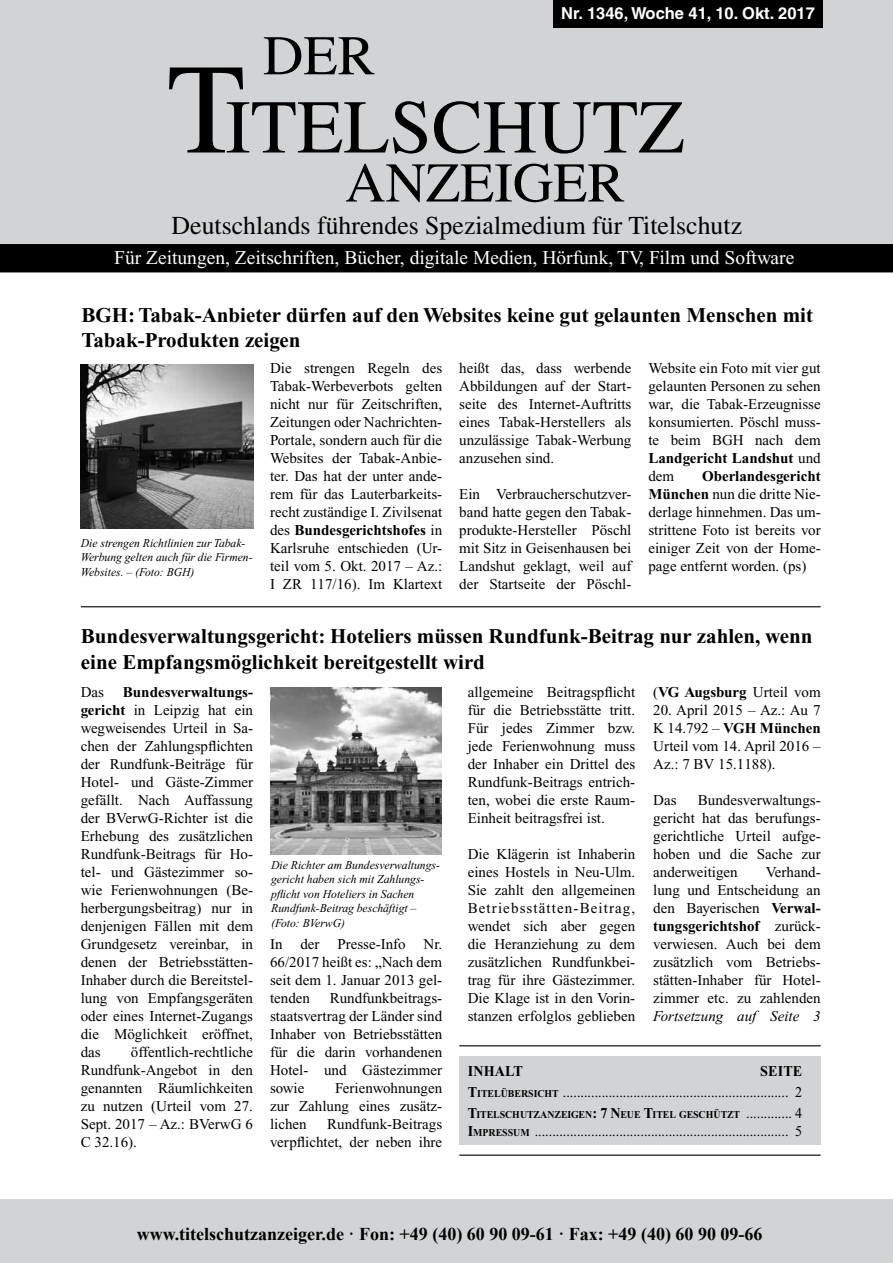
<style>
.page{position:relative;width:893px;height:1263px;background:#fff}
.page>*{position:absolute;margin:0;border:0;box-sizing:border-box;transform-origin:0 0}
.t1{font:75.9px "Times";color:#000}
.t2{font:55.95px "Times";color:#000}
.t3{font:25.8px "Times";color:#000}
.t4{font:700 21px/25.2px "Times New Roman";color:#000}
.t5{font:19.5px "Times New Roman";color:#fff}
.t6{font:700 18px "Times New Roman";color:#000}
.t7{font:700 16.5px "Helvetica";color:#fff}
.t8{font:15px/18px "Times New Roman";color:#000;text-align:justify}
.t9{font:15px/21px "Times New Roman";color:#000;text-align:right;scale:.94 1}
.t10{font:italic 15px "Times New Roman";color:#000}
.t11{font:700 15px "Times New Roman";color:#000;scale:.94 1}
.t12{font:italic 12px/14.4px "Times New Roman";color:#000}
.t13{font:700 10.5px "Times New Roman";letter-spacing:-.01em;color:#000;scale:.94 1}
.s1{font-size:128.4px}
.s2{font-weight:700}
.s3{font-weight:700;font-size:10.5px}
.s4{font-size:15px}
.s5{font-weight:400;font-size:15px}
</style>
<div class="page">
<div style="left:0;top:1199px;width:893px;height:64px;background:#d1d3d4"></div>
<div style="left:0;top:0;width:893px;height:253px;background:#d1d3d4"></div>
<div style="left:554px;top:0;width:269px;height:27px;background:#000"></div>
<div style="left:0;top:244px;width:893px;height:28px;background:#000"></div>
<hr style="left:81px;top:606px;width:740px;height:1px;background:#000">
<div style="left:459px;top:1056px;width:362px;height:89px;background:#d1d3d4"></div>
<hr style="left:459px;top:1045px;width:362px;height:1px;background:#000">
<hr style="left:459px;top:1154px;width:362px;height:2px;background:#000">
<img style="left:81px;top:364px;width:172px;height:165px">
<img style="left:270px;top:687px;width:172px;height:168px">
<p class="t7" style="left:561px;top:3px;width:255px">Nr. 1346, Woche 41, 10. Okt. 2017</p>
<h2 class="t2" style="left:263px;top:24px;width:114px">DER</h2>
<h1 class="t1" style="left:167px;top:84px;width:519px"><span class="s1">T</span>ITELSCHUTZ</h1>
<h2 class="t2" style="left:345px;top:151px;width:281px">ANZEIGER</h2>
<h3 class="t3" style="left:172px;top:211px;width:572px">Deutschlands führendes Spezialmedium für Titelschutz</h3>
<h3 class="t5" style="left:114px;top:247px;width:682px">Für Zeitungen, Zeitschriften, Bücher, digitale Medien, Hörfunk, TV, Film und Software</h3>
<h3 class="t4" style="left:81px;top:302px;width:733px">BGH: Tabak-Anbieter dürfen auf den Websites keine gut gelaunten Menschen mit<br>Tabak-Produkten zeigen</h3>
<p class="t8" style="left:459px;top:359px;width:174px">heißt das, dass werbende Abbildungen auf der Start&shy;seite des Internet-Auftritts eines Tabak-Herstellers als unzulässige Tabak-Werbung anzusehen sind.</p>
<p class="t8" style="left:459px;top:485px;width:174px">Ein Verbraucherschutzver&shy;band hatte gegen den Tabak&shy;produkte-Hersteller Pöschl mit Sitz in Geisenhausen bei Landshut geklagt, weil auf der Startseite der Pöschl-</p>
<p class="t8" style="left:648px;top:359px;width:174px">Website ein Foto mit vier gut gelaunten Personen zu sehen war, die Tabak-Erzeugnisse konsumierten. Pöschl muss&shy;te beim BGH nach dem <span class="s2">Landgericht Landshut</span> und dem</p>
<p class="t8" style="left:270px;top:359px;width:174px">Die strengen Regeln des Tabak-Werbeverbots gelten nicht nur für Zeitschriften, Zeitungen oder Nachrichten-Portale, sondern auch für die Websites der Tabak-Anbie&shy;ter. Das hat der unter ande&shy;rem für das Lauterbarkeits&shy;recht zuständige I. Zivilsenat des <span class="s2">Bundesgerichtshofes</span> in Karlsruhe entschieden (Ur&shy;teil vom 5. Okt. 2017 – Az.:<br>I ZR 117/16). Im Klartext</p>
<p class="t8" style="left:648px;top:467px;width:174px;text-indent:54px"><span class="s2">Oberlandesgericht München</span> nun die dritte Nie&shy;derlage hinnehmen. Das um&shy;strittene Foto ist bereits vor einiger Zeit von der Home&shy;page entfernt worden. (ps)</p>
<p class="t12" style="left:81px;top:536px;width:173px">Die strengen Richtlinien zur Tabak-<br>Werbung gelten auch für die Firmen-<br>Websites. – (Foto: BGH)</p>
<h3 class="t4" style="left:81px;top:624px;width:733px">Bundesverwaltungsgericht: Hoteliers müssen Rundfunk-Beitrag nur zahlen, wenn eine Empfangsmöglichkeit bereitgestellt wird</h3>
<p class="t8" style="left:81px;top:683px;width:25px">Das</p>
<p class="t8" style="left:468px;top:683px;width:169px">allgemeine Beitragspflicht für die Betriebsstätte tritt.<br>Für jedes Zimmer bzw. jede Ferienwohnung muss der Inhaber ein Drittel des Rundfunk-Beitrags entrich&shy;ten, wobei die erste Raum-Einheit beitragsfrei ist.</p>
<p class="t8" style="left:468px;top:845px;width:169px">Die Klägerin ist Inhaberin eines Hostels in Neu-Ulm.<br>Sie zahlt den allgemeinen Betriebsstätten-Beitrag, wendet sich aber gegen die Heranziehung zu dem zusätzlichen Rundfunkbei&shy;trag für ihre Gästezimmer.<br>Die Klage ist in den Vorin&shy;stanzen erfolglos geblieben</p>
<p class="t8" style="left:653px;top:683px;width:169px">(<span class="s2">VG Augsburg</span> Urteil vom</p>
<p class="t8" style="left:653px;top:701px;width:169px">20. April 2015 – Az.: Au 7<br>K 14.792 – <span class="s2">VGH München </span>Urteil vom 14. April 2016 – Az.: 7 BV 15.1188).</p>
<p class="t8" style="left:653px;top:791px;width:25px">Das</p>
<p class="t8" style="left:81px;top:683px;width:174px;text-indent:42px"><span class="s2">Bundesverwaltungs&shy;gericht</span> in Leipzig hat ein wegweisendes Urteil in Sa&shy;chen der Zahlungspflichten der Rundfunk-Beiträge für Hotel- und Gäste-Zimmer gefällt. Nach Auffassung der BVerwG-Richter ist die Erhebung des zusätzlichen Rundfunk-Beitrags für Ho&shy;tel- und Gästezimmer so&shy;wie Ferienwohnungen (Be&shy;herbergungsbeitrag) nur in denjenigen Fällen mit dem Grundgesetz vereinbar, in denen der Betriebsstätten-Inhaber durch die Bereitstel&shy;lung von Empfangsgeräten oder eines Internet-Zugangs die Möglichkeit eröffnet, das</p>
<p class="t8" style="left:653px;top:791px;width:169px;text-indent:45px">Bundesverwaltungs&shy;gericht hat das berufungs&shy;gerichtliche Urteil aufge&shy;hoben und die Sache zur anderweitigen</p>
<p class="t12" style="left:271px;top:858px;width:170px">Die Richter am Bundesverwaltungs&shy;gericht haben sich mit Zahlungs&shy;pflicht von Hoteliers in Sachen<br>Rundfunk-Beitrag beschäftigt – (Foto: BVerwG)</p>
<p class="t8" style="left:653px;top:863px;width:169px;text-indent:112px">Verhand&shy;lung und Entscheidung an den Bayerischen <span class="s2">Verwal&shy;tungsgerichtshof</span> zurück&shy;verwiesen. Auch bei dem zusätzlich vom Betriebs&shy;stätten-Inhaber für Hotel&shy;zimmer etc. zu zahlenden</p>
<p class="t10" style="left:653px;top:1008px;width:169px">Fortsetzung auf Seite 3</p>
<p class="t8" style="left:270px;top:935px;width:174px">In der Presse-Info Nr.<br>66/2017 heißt es: „Nach dem seit dem 1. Januar 2013 gel&shy;tenden</p>
<p class="t8" style="left:270px;top:989px;width:174px;text-indent:60px">Rundfunkbeitrags&shy;staatsvertrag der Länder sind Inhaber von Betriebsstätten für die darin vorhandenen Hotel- und Gästezimmer sowie</p>
<p class="t8" style="left:81px;top:1043px;width:174px;text-indent:50px">öffentlich-rechtliche Rundfunk-Angebot in den genannten Räumlichkeiten zu nutzen (Urteil vom 27.<br>Sept. 2017 – Az.: BVerwG 6<br>C 32.16).</p>
<p class="t9" style="left:468px;top:1061px;width:357px"><span class="s2">Seite<br></span><span class="s2">T</span><span class="s3">ITELÜBERSICHT</span> ................................................................ 2</p>
<p class="t13" style="left:468px;top:1109px;width:357px"><span class="s4">T</span>ITELSCHUTZANZEIGEN<span class="s4">: 7 N</span>EUE <span class="s4">T</span>ITEL GESCHÜTZT <span class="s5">............. 4</span></p>
<p class="t9" style="left:468px;top:1121px;width:357px"><span class="s2">I</span><span class="s3">MPRESSUM</span> ........................................................................ 5</p>
<p class="t11" style="left:468px;top:1063px;width:27px">Inhalt</p>
<p class="t8" style="left:270px;top:1079px;width:174px;text-indent:65px">Ferienwohnungen zur Zahlung eines zusätz&shy;lichen</p>
<p class="t8" style="left:270px;top:1115px;width:174px;text-align:right">Rundfunk-Beitrags verpflichtet, der neben ihre</p>
<p class="t6" style="left:137px;top:1221px;width:627px">www.titelschutzanzeiger.de · Fon: +49 (40) 60 90 09-61 · Fax: +49 (40) 60 90 09-66</p>
</div>
